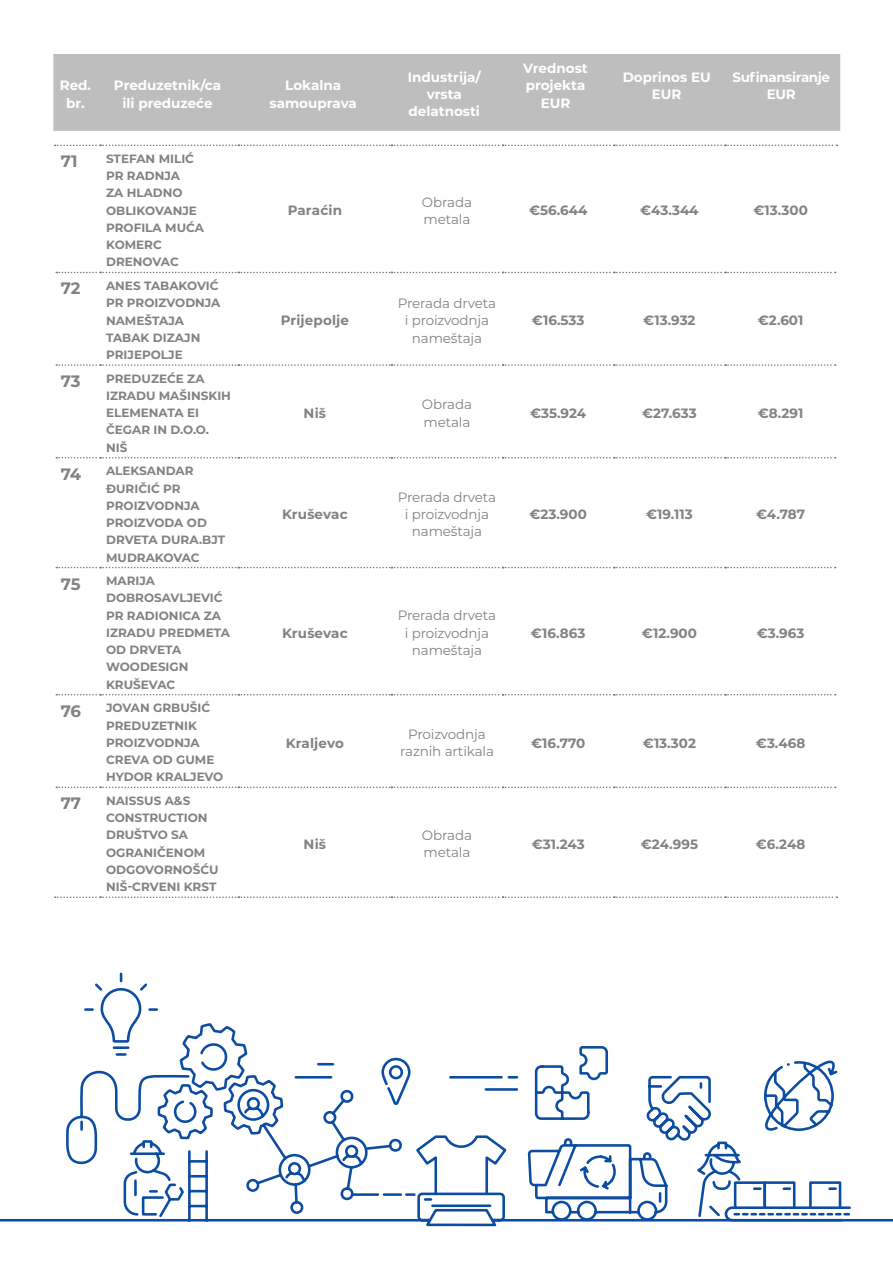
<style>
.page{position:relative;width:893px;height:1263px;background:#fff}
.page>*{position:absolute;margin:0;border:0;box-sizing:border-box;transform-origin:0 0}
.t1{font:700 16.5px "Montserrat";letter-spacing:-.005em;color:#808285}
.t2{font:700 13.5px "Montserrat";color:#808285}
.t3{font:13.5px/17.2px "Montserrat";letter-spacing:-.01em;color:#808285;text-align:center}
.t4{font:700 13.5px/17.2px "Montserrat";color:#fff;text-align:center}
.t5{font:700 13.5px/17.2px "Montserrat";letter-spacing:-.03em;color:#fff;text-align:center}
.t6{font:700 12px/17.2px "Montserrat";color:#808285}
</style>
<div class="page">
<div style="left:53px;top:54px;width:787px;height:77px;background:#bfbebe"></div>
<svg style="left:55px;top:145px;width:782px;height:1px"></svg>
<svg style="left:56px;top:272px;width:780px;height:1px"></svg>
<svg style="left:56px;top:364px;width:780px;height:2px"></svg>
<svg style="left:56px;top:457px;width:780px;height:1px"></svg>
<svg style="left:56px;top:567px;width:780px;height:1px"></svg>
<svg style="left:56px;top:694px;width:780px;height:1px"></svg>
<svg style="left:56px;top:787px;width:780px;height:1px"></svg>
<svg style="left:55px;top:896px;width:782px;height:2px"></svg>
<svg style="left:0;top:972px;width:893px;height:250px"></svg>
<svg style="left:414px;top:1133px;width:438px;height:94px"></svg>
<svg style="left:122px;top:1062px;width:721px;height:157px"></svg>
<p class="t4" style="left:60px;top:76px;width:33px">Red. br.</p>
<p class="t4" style="left:114px;top:76px;width:109px">Preduzetnik/ca ili preduzeće</p>
<p class="t4" style="left:270px;top:76px;width:89px">Lokalna samouprava</p>
<p class="t4" style="left:408px;top:68px;width:75px">Industrija/ vrsta delatnosti</p>
<p class="t4" style="left:523px;top:59px;width:66px">Vrednost projekta<br>EUR</p>
<p class="t4" style="left:623px;top:68px;width:90px">Doprinos EU<br>EUR</p>
<p class="t5" style="left:732px;top:68px;width:99px">Sufinansiranje<br>EUR</p>
<h1 class="t1" style="left:61px;top:150px;width:18px">71</h1>
<p class="t6" style="left:106px;top:149px;width:99px">STEFAN MILIĆ<br>PR RADNJA<br>ZA HLADNO<br>OBLIKOVANJE<br>PROFILA MUĆA<br>KOMERC<br>DRENOVAC</p>
<p class="t2" style="left:288px;top:201px;width:56px">Paraćin</p>
<p class="t3" style="left:422px;top:193px;width:52px;text-align:left">Obrada metala</p>
<p class="t2" style="left:529px;top:201px;width:60px">€56.644</p>
<p class="t2" style="left:640px;top:201px;width:60px">€43.344</p>
<p class="t2" style="left:753px;top:201px;width:56px">€13.300</p>
<h1 class="t1" style="left:61px;top:277px;width:21px">72</h1>
<p class="t6" style="left:106px;top:277px;width:116px">ANES TABAKOVIĆ<br>PR PROIZVODNJA<br>NAMEŠTAJA<br>TABAK DIZAJN<br>PRIJEPOLJE</p>
<h1 class="t1" style="left:61px;top:369px;width:21px">73</h1>
<p class="t6" style="left:106px;top:369px;width:126px">PREDUZEĆE ZA<br>IZRADU MAŠINSKIH<br>ELEMENATA EI<br>ČEGAR IN D.O.O.<br>NIŠ</p>
<h1 class="t1" style="left:61px;top:462px;width:22px">74</h1>
<p class="t6" style="left:106px;top:462px;width:120px">ALEKSANDAR<br>ĐURIČIĆ PR<br>PROIZVODNJA<br>PROIZVODA OD<br>DRVETA DURA.BJT<br>MUDRAKOVAC</p>
<h1 class="t1" style="left:61px;top:572px;width:21px">75</h1>
<p class="t6" style="left:106px;top:572px;width:125px">MARIJA<br>DOBROSAVLJEVIĆ<br>PR RADIONICA ZA<br>IZRADU PREDMETA<br>OD DRVETA<br>WOODESIGN<br>KRUŠEVAC</p>
<h1 class="t1" style="left:61px;top:699px;width:22px">76</h1>
<p class="t6" style="left:106px;top:699px;width:119px">JOVAN GRBUŠIĆ<br>PREDUZETNIK<br>PROIZVODNJA<br>CREVA OD GUME<br>HYDOR KRALJEVO</p>
<h1 class="t1" style="left:61px;top:791px;width:22px">77</h1>
<p class="t6" style="left:106px;top:791px;width:114px">NAISSUS A&amp;S<br>CONSTRUCTION<br>DRUŠTVO SA<br>OGRANIČENOM<br>ODGOVORNOŠĆU<br>NIŠ-CRVENI KRST</p>
<p class="t2" style="left:281px;top:311px;width:70px">Prijepolje</p>
<p class="t3" style="left:398px;top:294px;width:100px">Prerada drveta i proizvodnja nameštaja</p>
<p class="t2" style="left:532px;top:311px;width:54px">€16.533</p>
<p class="t2" style="left:643px;top:311px;width:54px">€13.932</p>
<p class="t2" style="left:758px;top:311px;width:47px">€2.601</p>
<p class="t2" style="left:304px;top:403px;width:24px">Niš</p>
<p class="t3" style="left:422px;top:395px;width:52px;text-align:left">Obrada metala</p>
<p class="t2" style="left:530px;top:403px;width:58px">€35.924</p>
<p class="t2" style="left:642px;top:403px;width:56px">€27.633</p>
<p class="t2" style="left:758px;top:403px;width:47px">€8.291</p>
<p class="t2" style="left:282px;top:505px;width:67px">Kruševac</p>
<p class="t2" style="left:282px;top:623px;width:67px">Kruševac</p>
<p class="t3" style="left:398px;top:488px;width:100px">Prerada drveta i proizvodnja nameštaja</p>
<p class="t3" style="left:398px;top:606px;width:100px">Prerada drveta i proizvodnja nameštaja</p>
<p class="t2" style="left:529px;top:505px;width:59px">€23.900</p>
<p class="t2" style="left:646px;top:505px;width:48px">€19.113</p>
<p class="t2" style="left:756px;top:505px;width:51px">€4.787</p>
<p class="t2" style="left:531px;top:623px;width:56px">€16.863</p>
<p class="t2" style="left:642px;top:623px;width:57px">€12.900</p>
<p class="t2" style="left:757px;top:623px;width:49px">€3.963</p>
<p class="t2" style="left:286px;top:733px;width:60px">Kraljevo</p>
<p class="t3" style="left:400px;top:725px;width:95px">Proizvodnja raznih artikala</p>
<p class="t2" style="left:531px;top:733px;width:56px">€16.770</p>
<p class="t2" style="left:643px;top:733px;width:55px">€13.302</p>
<p class="t2" style="left:756px;top:733px;width:51px">€3.468</p>
<p class="t2" style="left:304px;top:834px;width:24px">Niš</p>
<p class="t3" style="left:422px;top:826px;width:52px;text-align:left">Obrada metala</p>
<p class="t2" style="left:532px;top:834px;width:55px">€31.243</p>
<p class="t2" style="left:641px;top:834px;width:59px">€24.995</p>
<p class="t2" style="left:756px;top:834px;width:51px">€6.248</p>
</div>
